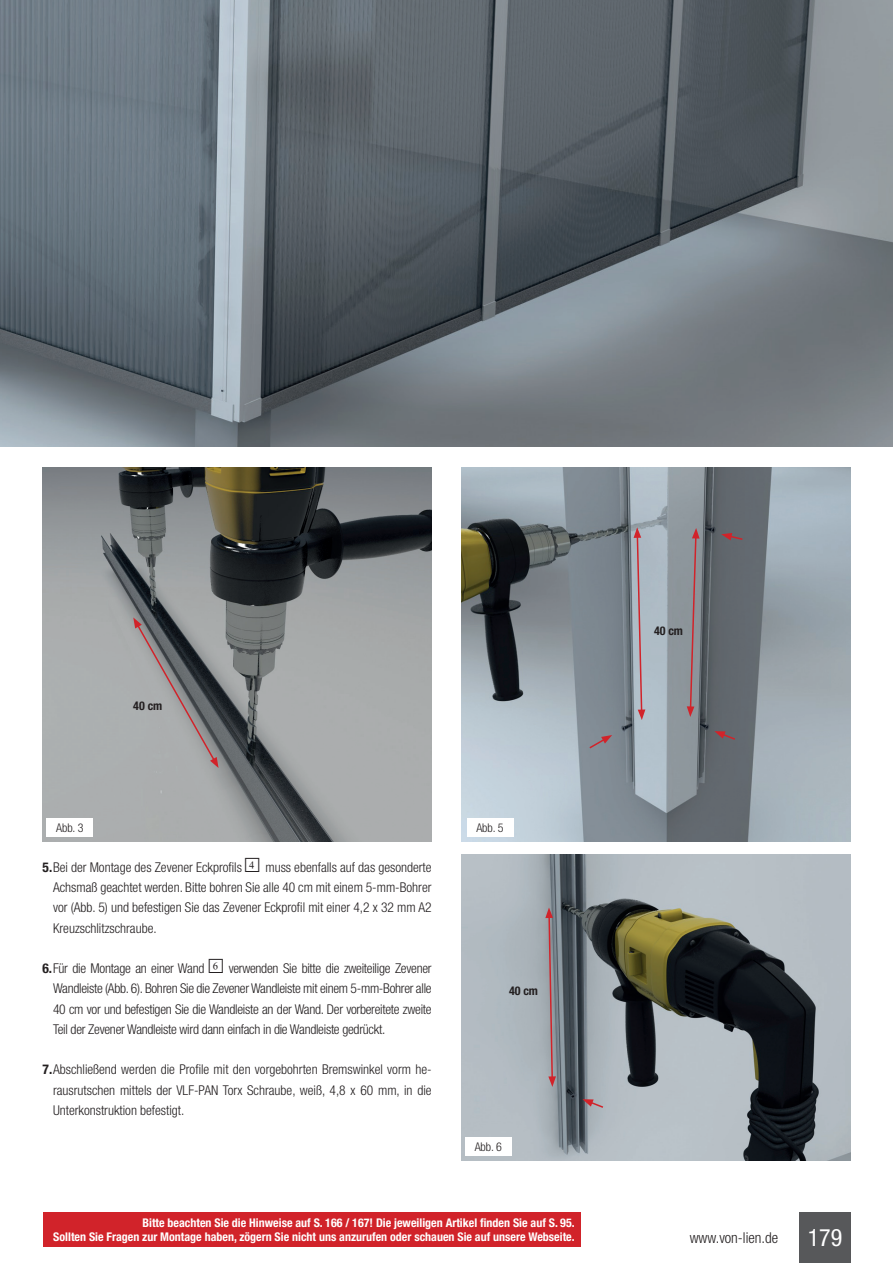
<style>
.page{position:relative;width:893px;height:1263px;background:#fff}
.page>*{position:absolute;margin:0;border:0;box-sizing:border-box;transform-origin:0 0}
.t1{font:300 condensed 15px "Helvetica Neue LT Pro";color:#231f20}
.t2{font:300 condensed 13.5px/20.2px "Helvetica Neue LT Pro";color:#231f20;text-align:justify}
.t3{font:700 condensed 12px/14.4px "Helvetica Neue LT Pro";color:#fff;text-align:right}
.t4{font:300 condensed 12px "Helvetica Neue LT Pro";letter-spacing:-.01em;color:#231f20}
.t5{font:700 condensed 12px "Helvetica Neue LT Pro";color:#231f20}
.s1{font-weight:700}
.s2{font-family:"CD Numbers";font-weight:400;font-stretch:normal;font-size:10.5px}
.s3{font-weight:400;font-size:24px;color:#fff}
</style>
<div class="page">
<div style="left:799px;top:1212px;width:51px;height:51px;background:#57585a"></div>
<img style="left:43px;top:468px;width:389px;height:374px">
<div style="left:47px;top:819px;width:46px;height:18px;background:#fff"></div>
<svg style="left:133px;top:617px;width:86px;height:151px;background:#89898a"></svg>
<img style="left:461px;top:468px;width:389px;height:374px">
<svg style="left:588px;top:735px;width:24px;height:15px"></svg>
<svg style="left:721px;top:533px;width:23px;height:8px"></svg>
<svg style="left:714px;top:731px;width:23px;height:10px"></svg>
<div style="left:467px;top:819px;width:46px;height:18px;background:#fff"></div>
<svg style="left:687px;top:528px;width:13px;height:189px;background:#948389"></svg>
<svg style="left:634px;top:527px;width:11px;height:193px;background:#b3a3ac"></svg>
<img style="left:461px;top:855px;width:389px;height:306px">
<div style="left:465px;top:1137px;width:46px;height:19px;background:#fff"></div>
<svg style="left:545px;top:907px;width:11px;height:180px;background:#9b878d"></svg>
<svg style="left:582px;top:1099px;width:23px;height:10px"></svg>
<div style="left:43px;top:1212px;width:537px;height:35px;background:#d1232a"></div>
<img style="left:0;top:0;width:893px;height:446px">
<p class="t5" style="left:133px;top:699px;width:31px">40 cm</p>
<p class="t4" style="left:56px;top:821px;width:29px">Abb. 3</p>
<p class="t2" style="left:53px;top:857px;width:380px;text-indent:-10px"><span class="s1">5.</span>Bei der Montage des Zevener Eckprofils <span class="s2">4</span> muss ebenfalls auf das gesonderte Achsmaß geachtet werden. Bitte bohren Sie alle 40 cm mit einem 5-mm-Bohrer vor (Abb. 5) und befestigen Sie das Zevener Eckprofil mit einer 4,2 x 32 mm A2<br>Kreuzschlitzschraube.</p>
<p class="t2" style="left:53px;top:958px;width:380px;text-indent:-11px"><span class="s1">6.</span>Für die Montage an einer Wand <span class="s2">6</span> verwenden Sie bitte die zweiteilige Zevener Wandleiste (Abb. 6). Bohren Sie die Zevener Wandleiste mit einem 5-mm-Bohrer alle 40 cm vor und befestigen Sie die Wandleiste an der Wand. Der vorbereitete zweite Teil der Zevener Wandleiste wird dann einfach in die Wandleiste gedrückt.</p>
<p class="t2" style="left:53px;top:1059px;width:380px;text-indent:-11px"><span class="s1">7.</span>Abschließend werden die Profile mit den vorgebohrten Bremswinkel vorm he&shy;rausrutschen mittels der VLF-PAN Torx Schraube, weiß, 4,8 x 60 mm, in die Unterkonstruktion befestigt.</p>
<p class="t4" style="left:476px;top:821px;width:29px">Abb. 5</p>
<p class="t5" style="left:509px;top:983px;width:31px">40 cm</p>
<p class="t4" style="left:475px;top:1139px;width:29px">Abb. 6</p>
<p class="t3" style="left:53px;top:1215px;width:523px">Bitte beachten Sie die Hinweise auf S. 166 / 167! Die jeweiligen Artikel finden Sie auf S. 95.<br>Sollten Sie Fragen zur Montage haben, zögern Sie nicht uns anzurufen oder schauen Sie auf unsere Webseite.</p>
<p class="t5" style="left:654px;top:623px;width:31px">40 cm</p>
<p class="t1" style="left:690px;top:1229px;width:154px">www.von-lien.de <span class="s3">179</span></p>
</div>
